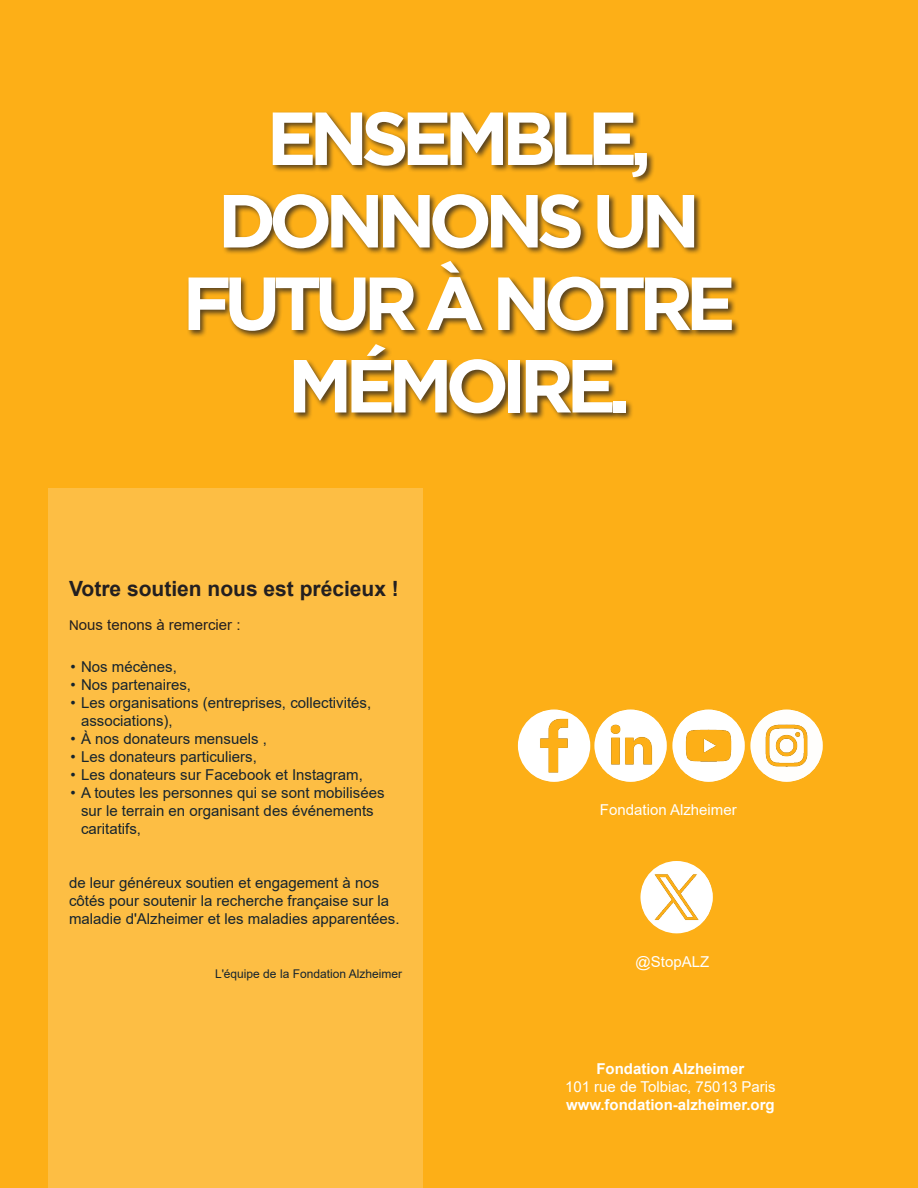
<style>
.page{position:relative;width:918px;height:1188px;background:#fdaf17}
.page>*{position:absolute;margin:0;border:0;box-sizing:border-box;transform-origin:0 0}
.t1{font:700 75px "Gotham";letter-spacing:-.1em;color:#fff}
.t2{font:700 21px "Arial";color:#231f20}
.Body_Text{font:15px/18px "Arial";color:#16242e}
.t3{font:15px/18px "Arial";color:#fff;text-align:center}
.t4{font:700 15px "Arial";color:#fff}
.t5{font:15px "Arial";color:#231f20}
.Body_Text-2{font:12px "Arial";color:#16242e}
.s1{font-size:13.5px}
.s2{font-weight:700}
</style>
<div class="page">
<div style="left:186px;top:111px;width:554px;height:311px;background:#231f20;opacity:.75"></div>
<div style="left:48px;top:489px;width:375px;height:699px;background:#fdbe44"></div>
<img style="left:518px;top:709px;width:72px;height:73px;border-radius:36px">
<img style="left:594px;top:709px;width:73px;height:73px;border-radius:36px">
<img style="left:672px;top:709px;width:73px;height:73px;border-radius:36px">
<img style="left:750px;top:709px;width:73px;height:73px;border-radius:36px">
<img style="left:640px;top:861px;width:73px;height:72px;border-radius:36px">
<p class="t1" style="left:266px;top:89px;width:387px">ENSEMBLE,</p>
<p class="t1" style="left:218px;top:171px;width:484px">DONNONS UN</p>
<p class="t1" style="left:182px;top:254px;width:555px">FUTUR À NOTRE</p>
<p class="t1" style="left:288px;top:336px;width:344px">MÉMOIRE.</p>
<p class="t2" style="left:69px;top:574px;width:331px">Votre soutien nous est précieux !</p>
<p class="t5" style="left:69px;top:614px;width:173px"><span class="s1">N</span>ous tenons à remercier :</p>
<p class="Body_Text" style="left:71px;top:658px;width:108px">• Nos mécènes,</p>
<p class="Body_Text" style="left:71px;top:676px;width:122px">• Nos partenaires,</p>
<p class="Body_Text" style="left:81px;top:694px;width:292px;text-indent:-10px">• Les organisations (entreprises, collectivités, associations),</p>
<p class="Body_Text" style="left:71px;top:730px;width:198px">• À nos donateurs mensuels ,</p>
<p class="Body_Text" style="left:71px;top:748px;width:188px">• Les donateurs particuliers,</p>
<p class="Body_Text" style="left:71px;top:766px;width:294px">• Les donateurs sur Facebook et Instagram,</p>
<p class="Body_Text" style="left:81px;top:784px;width:305px;text-indent:-10px">• A toutes les personnes qui se sont mobilisées sur le terrain en organisant des événements caritatifs,</p>
<p class="Body_Text" style="left:69px;top:874px;width:332px">de leur généreux soutien et engagement à nos côtés pour soutenir la recherche française sur la maladie d'Alzheimer et les maladies apparentées.</p>
<p class="Body_Text-2" style="left:215px;top:966px;width:189px">L'équipe de la Fondation Alzheimer</p>
<p class="t3" style="left:600px;top:801px;width:138px">Fondation Alzheimer</p>
<p class="t3" style="left:636px;top:953px;width:75px">@StopALZ</p>
<p class="t3" style="left:565px;top:1059px;width:212px"><span class="s2">Fondation Alzheimer<br></span>101 rue de Tolbiac, 75013 Paris</p>
<p class="t4" style="left:566px;top:1094px;width:210px">www.fondation-alzheimer.org</p>
</div>
